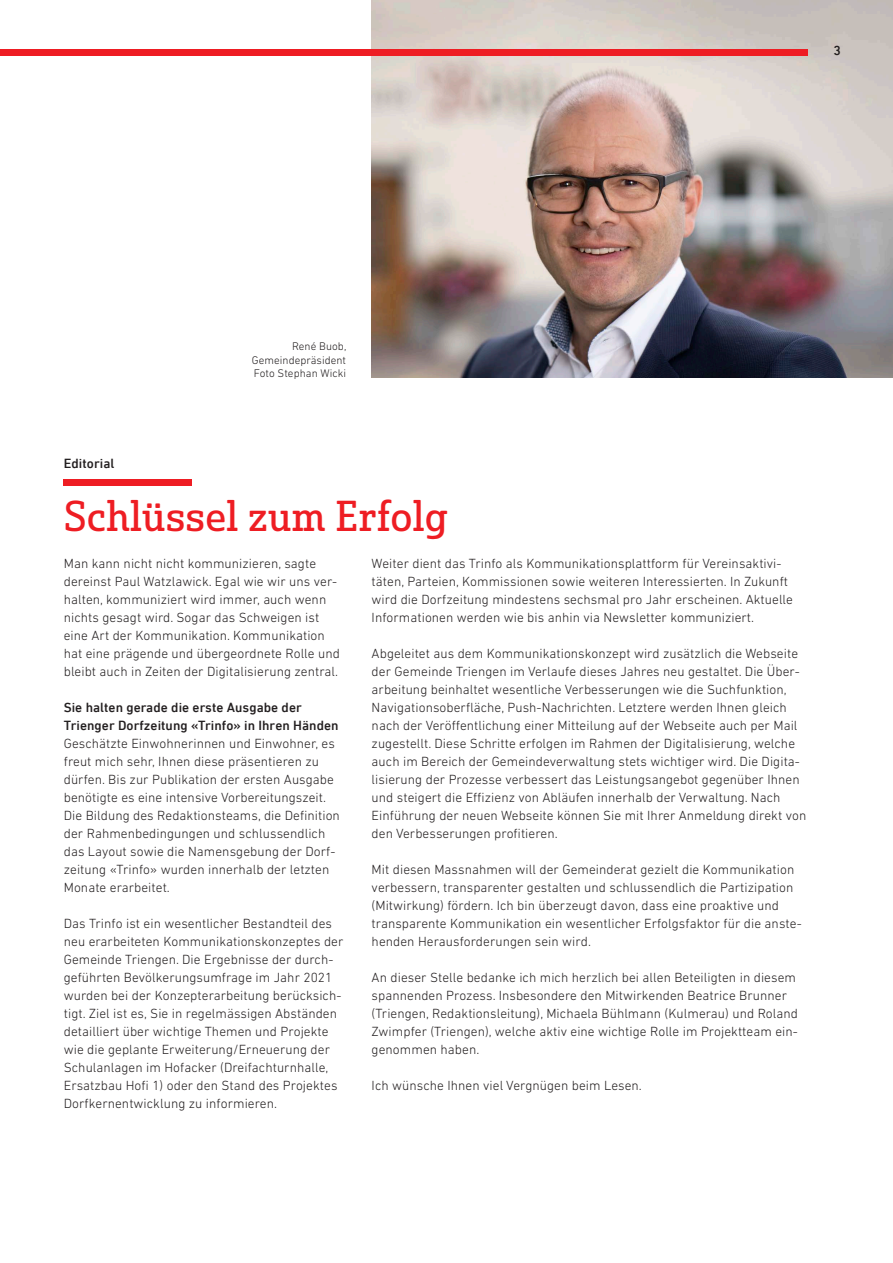
<style>
.page{position:relative;width:893px;height:1263px;background:#fff}
.page>*{position:absolute;margin:0;border:0;box-sizing:border-box;transform-origin:0 0}
.Grundtext_Trinfo{font:42px "Solitas Slab Nor Reg";letter-spacing:.005em;color:#ee1d23}
.Grundtext_Trinfo-2{font:300 13.5px/18px "DIN Next LT Pro";letter-spacing:.005em;color:#231f20}
.Grundtext_Trinfo-3{font:500 13.5px/18px "DIN Next LT Pro";letter-spacing:.005em;color:#231f20}
.Grundtext_Raster_Tri{font:500 13.5px "DIN Next LT Pro";letter-spacing:.005em;color:#231f20}
.Kleintext_Trinfo{font:300 11.25px "DIN Next LT Pro";letter-spacing:.005em;color:#231f20}
</style>
<div class="page">
<img style="left:372px;top:0;width:521px;height:378px">
<div style="left:64px;top:479px;width:128px;height:7px;background:#ee1d23"></div>
<div style="left:0;top:49px;width:808px;height:6px;background:#ee1d23"></div>
<p class="Grundtext_Trinfo-3" style="left:833px;top:42px;width:9px">3</p>
<p class="Kleintext_Trinfo" style="left:292px;top:340px;width:56px">René Buob,</p>
<p class="Kleintext_Trinfo" style="left:252px;top:354px;width:96px">Gemeindepräsident</p>
<p class="Kleintext_Trinfo" style="left:254px;top:367px;width:94px">Foto Stephan Wicki</p>
<p class="Grundtext_Raster_Tri" style="left:64px;top:455px;width:52px">Editorial</p>
<p class="Grundtext_Trinfo" style="left:64px;top:490px;width:386px">Schlüssel zum Erfolg</p>
<p class="Grundtext_Trinfo-2" style="left:64px;top:554px;width:278px">Man kann nicht nicht kommunizieren, sagte dereinst Paul Watzlawick. Egal wie wir uns ver&shy;halten, kommuniziert wird immer, auch wenn nichts gesagt wird. Sogar das Schweigen ist eine Art der Kommunikation. Kommunikation hat eine prägende und übergeordnete Rolle und bleibt auch in Zeiten der Digitalisierung zentral.</p>
<p class="Grundtext_Trinfo-3" style="left:64px;top:698px;width:276px">Sie halten gerade die erste Ausgabe der<br>Trienger Dorfzeitung «Trinfo» in Ihren Händen</p>
<p class="Grundtext_Trinfo-2" style="left:64px;top:734px;width:278px">Geschätzte Einwohnerinnen und Einwohner, es freut mich sehr, Ihnen diese präsentieren zu dürfen. Bis zur Publikation der ersten Ausgabe benötigte es eine intensive Vorbereitungszeit.<br>Die Bildung des Redaktionsteams, die Definition der Rahmenbedingungen und schlussendlich das Layout sowie die Namensgebung der Dorf&shy;zeitung «Trinfo» wurden innerhalb der letzten Monate erarbeitet.</p>
<p class="Grundtext_Trinfo-2" style="left:64px;top:914px;width:281px">Das Trinfo ist ein wesentlicher Bestandteil des neu erarbeiteten Kommunikationskonzeptes der Gemeinde Triengen. Die Ergebnisse der durch&shy;geführten Bevölkerungsumfrage im Jahr 2021 wurden bei der Konzepterarbeitung berücksich&shy;tigt. Ziel ist es, Sie in regelmässigen Abständen detailliert über wichtige Themen und Projekte wie die geplante Erweiterung/Erneuerung der Schulanlagen im Hofacker (Dreifachturnhalle, Ersatzbau Hofi 1) oder den Stand des Projektes Dorfkernentwicklung zu informieren.</p>
<p class="Grundtext_Trinfo-2" style="left:372px;top:554px;width:423px">Weiter dient das Trinfo als Kommunikationsplattform für Vereinsaktivi&shy;täten, Parteien, Kommissionen sowie weiteren Interessierten. In Zukunft wird die Dorfzeitung mindestens sechsmal pro Jahr erscheinen. Aktuelle Informationen werden wie bis anhin via Newsletter kommuniziert.</p>
<p class="Grundtext_Trinfo-2" style="left:372px;top:644px;width:436px">Abgeleitet aus dem Kommunikationskonzept wird zusätzlich die Webseite der Gemeinde Triengen im Verlaufe dieses Jahres neu gestaltet. Die Über&shy;arbeitung beinhaltet wesentliche Verbesserungen wie die Suchfunktion, Navigationsoberfläche, Push-Nachrichten. Letztere werden Ihnen gleich nach der Veröffentlichung einer Mitteilung auf der Webseite auch per Mail zugestellt. Diese Schritte erfolgen im Rahmen der Digitalisierung, welche auch im Bereich der Gemeindeverwaltung stets wichtiger wird. Die Digita&shy;lisierung der Prozesse verbessert das Leistungsangebot gegenüber Ihnen und steigert die Effizienz von Abläufen innerhalb der Verwaltung. Nach Einführung der neuen Webseite können Sie mit Ihrer Anmeldung direkt von den Verbesserungen profitieren.</p>
<p class="Grundtext_Trinfo-2" style="left:372px;top:860px;width:432px">Mit diesen Massnahmen will der Gemeinderat gezielt die Kommunikation verbessern, transparenter gestalten und schlussendlich die Partizipation (Mitwirkung) fördern. Ich bin überzeugt davon, dass eine proaktive und transparente Kommunikation ein wesentlicher Erfolgsfaktor für die anste&shy;henden Herausforderungen sein wird.</p>
<p class="Grundtext_Trinfo-2" style="left:372px;top:968px;width:428px">An dieser Stelle bedanke ich mich herzlich bei allen Beteiligten in diesem spannenden Prozess. Insbesondere den Mitwirkenden Beatrice Brunner (Triengen, Redaktionsleitung), Michaela Bühlmann (Kulmerau) und Roland Zwimpfer (Triengen), welche aktiv eine wichtige Rolle im Projektteam ein&shy;genommen haben.</p>
<p class="Grundtext_Trinfo-2" style="left:372px;top:1076px;width:272px">Ich wünsche Ihnen viel Vergnügen beim Lesen.</p>
</div>
